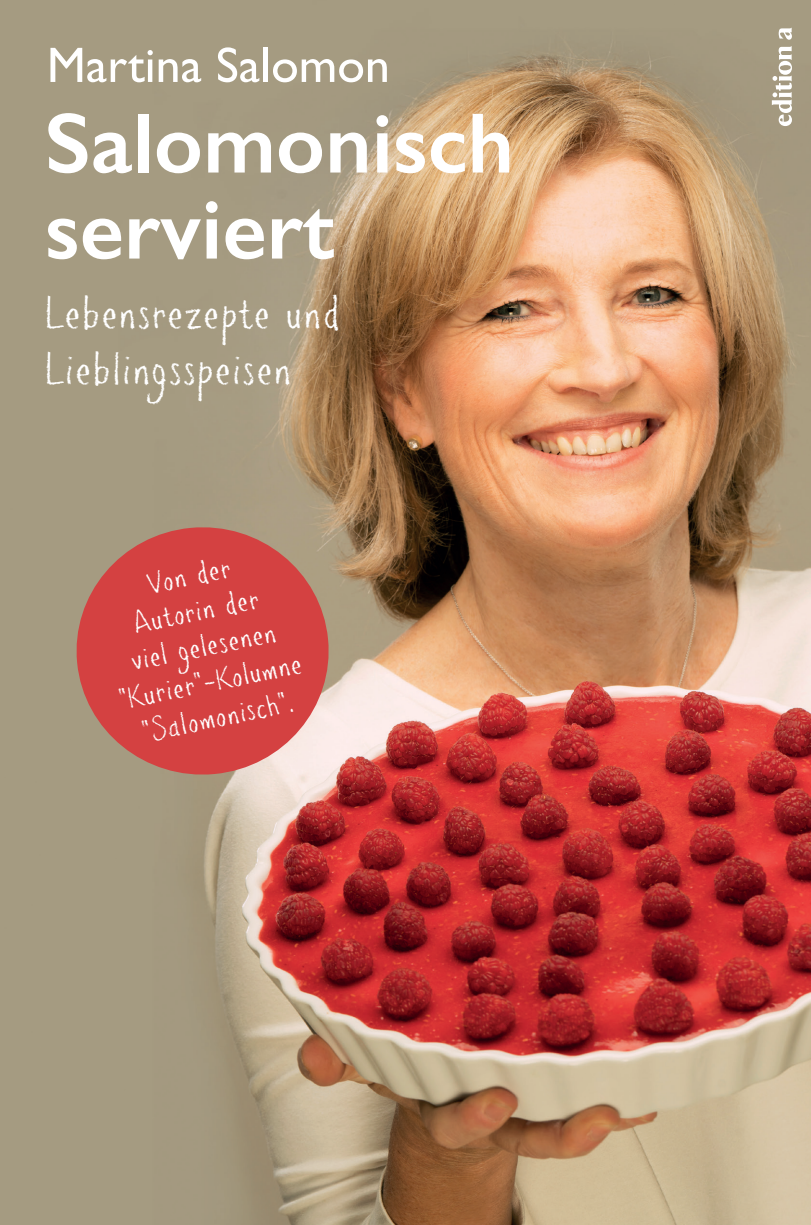
<style>
.page{position:relative;width:811px;height:1225px;background:#fff}
.page>*{position:absolute;margin:0;border:0;box-sizing:border-box;transform-origin:0 0}
.t1{font:600 86px/86px "Gill Sans";color:#fff}
.t2{font:50px "Gill Sans";color:#fff}
.t3{font:44px/56px "Pencil Pete";color:#fff}
.t4{font:30px/36px "Pencil Pete";color:#fff;text-align:center}
</style>
<div class="page">
<img style="left:0;top:0;width:811px;height:1225px">
<svg style="left:70px;top:521px;width:265px;height:259px;background:#cc6059"></svg>
<svg style="left:772px;top:28px;width:20px;height:98px"></svg>
<h2 class="t2" style="left:47px;top:36px;width:344px">Martina Salomon</h2>
<h1 class="t1" style="left:45px;top:100px;width:470px">Salomonisch serviert</h1>
<h3 class="t3" style="left:45px;top:284px;width:297px">Lebensrezepte und<br>Lieblingsspeisen</h3>
<p class="t4" style="left:95px;top:574px;width:187px;rotate:-11deg">Von der<br>Autorin der<br>viel gelesenen “Kurier”-Kolumne “Salomonisch”.</p>
</div>
